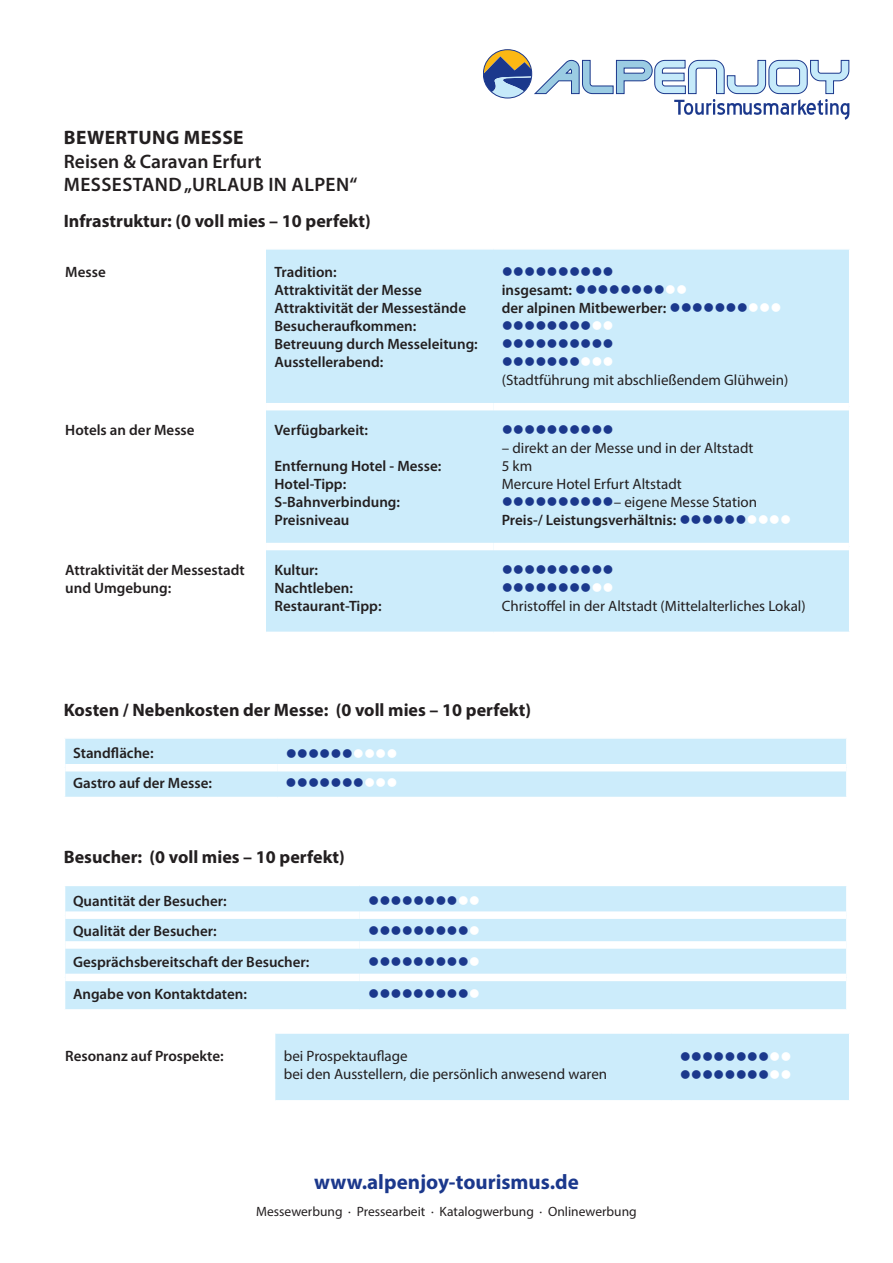
<style>
.page{position:relative;width:893px;height:1263px;background:#fff}
.page>*{position:absolute;margin:0;border:0;box-sizing:border-box;transform-origin:0 0}
.t1{font:700 21px "Myriad Pro";color:#1b388c}
.t2{font:600 19.5px/23.4px "Myriad Pro";letter-spacing:.02em;color:#231f20}
.t3{font:700 19.5px "Myriad Pro";letter-spacing:.02em;color:#231f20}
.t4{font:700 18px "Myriad Pro";color:#231f20}
.t5{font:600 15px/18px "Myriad Pro";color:#231f20}
.t6{font:15px/18px "Myriad Pro";color:#231f20}
.t7{font:15px "Wingdings";color:#1b388c}
.t8{font:13.5px "Myriad Pro";color:#231f20}
.s1{color:#1b388c}
.s2{color:#fff}
.s3{font-weight:400}
</style>
<div class="page">
<svg style="left:483px;top:49px;width:367px;height:71px"></svg>
<div style="left:266px;top:250px;width:583px;height:382px;background:#ccecfb"></div>
<div style="left:266px;top:403px;width:227px;height:7px;background:#fff"></div>
<div style="left:493px;top:403px;width:356px;height:7px;background:#fff"></div>
<div style="left:266px;top:543px;width:227px;height:7px;background:#fff"></div>
<div style="left:493px;top:543px;width:356px;height:7px;background:#fff"></div>
<div style="left:65px;top:739px;width:781px;height:58px;background:#ccecfb"></div>
<div style="left:65px;top:764px;width:212px;height:7px;background:#fff"></div>
<div style="left:277px;top:764px;width:569px;height:7px;background:#fff"></div>
<div style="left:65px;top:886px;width:781px;height:123px;background:#ccecfb"></div>
<div style="left:65px;top:911px;width:295px;height:8px;background:#fff"></div>
<div style="left:360px;top:911px;width:486px;height:8px;background:#fff"></div>
<div style="left:65px;top:941px;width:295px;height:8px;background:#fff"></div>
<div style="left:360px;top:941px;width:486px;height:8px;background:#fff"></div>
<div style="left:65px;top:974px;width:295px;height:7px;background:#fff"></div>
<div style="left:360px;top:974px;width:486px;height:7px;background:#fff"></div>
<div style="left:275px;top:1034px;width:574px;height:66px;background:#ccecfb"></div>
<h2 class="t3" style="left:64px;top:125px;width:181px">BEWERTUNG MESSE</h2>
<h2 class="t2" style="left:64px;top:149px;width:295px">Reisen &amp; Caravan Erfurt<br>MESSESTAND „URLAUB IN ALPEN“</h2>
<p class="t4" style="left:64px;top:209px;width:308px">Infrastruktur: (0 voll mies – 10 perfekt)</p>
<p class="t5" style="left:65px;top:263px;width:42px">Messe</p>
<p class="t5" style="left:274px;top:263px;width:205px">Tradition:<br>Attraktivität der Messe<br>Attraktivität der Messestände<br>Besucheraufkommen:<br>Betreuung durch Messeleitung:<br>Ausstellerabend:</p>
<p class="t7" style="left:502px;top:264px;width:114px">●●●●●●●●●●</p>
<p class="t5" style="left:502px;top:281px;width:281px">insgesamt: <span class="s1">●●●●●●●●</span><span class="s2">●●<br></span>der alpinen Mitbewerber: <span class="s1">●●●●●●●</span><span class="s2">●●●</span></p>
<p class="t7" style="left:502px;top:318px;width:114px">●●●●●●●●<span class="s2">●●</span></p>
<p class="t7" style="left:502px;top:336px;width:114px">●●●●●●●●●●</p>
<p class="t7" style="left:502px;top:354px;width:114px">●●●●●●●<span class="s2">●●●</span></p>
<p class="t6" style="left:502px;top:371px;width:288px">(Stadtführung mit abschließendem Glühwein)</p>
<p class="t5" style="left:65px;top:420px;width:131px">Hotels an der Messe</p>
<p class="t5" style="left:274px;top:420px;width:95px">Verfügbarkeit:</p>
<p class="t5" style="left:274px;top:456px;width:168px">Entfernung Hotel - Messe:<br>Hotel-Tipp:<br>S-Bahnverbindung:<br>Preisniveau</p>
<p class="t7" style="left:502px;top:422px;width:114px">●●●●●●●●●●</p>
<p class="t6" style="left:502px;top:439px;width:253px">– direkt an der Messe und in der Altstadt<br>5 km<br>Mercure Hotel Erfurt Altstadt</p>
<p class="t5" style="left:502px;top:493px;width:291px"><span class="s1">●●●●●●●●●●</span><span class="s3">– eigene Messe Station<br></span>Preis-/ Leistungsverhältnis: <span class="s1">●●●●●●</span><span class="s2">●●●●</span></p>
<p class="t5" style="left:65px;top:560px;width:181px">Attraktivität der Messestadt und Umgebung:</p>
<p class="t5" style="left:274px;top:560px;width:109px">Kultur:<br>Nachtleben:<br>Restaurant-Tipp:</p>
<p class="t7" style="left:502px;top:562px;width:114px">●●●●●●●●●●</p>
<p class="t7" style="left:502px;top:580px;width:114px">●●●●●●●●<span class="s2">●●</span></p>
<p class="t6" style="left:502px;top:597px;width:305px">Christoffel in der Altstadt (Mittelalterliches Lokal)</p>
<p class="t4" style="left:64px;top:698px;width:469px">Kosten / Nebenkosten der Messe: (0 voll mies – 10 perfekt)</p>
<p class="t5" style="left:73px;top:744px;width:82px">Standfläche:</p>
<p class="t7" style="left:286px;top:745px;width:114px">●●●●●●<span class="s2">●●●●</span></p>
<p class="t5" style="left:73px;top:774px;width:140px">Gastro auf der Messe:</p>
<p class="t7" style="left:286px;top:775px;width:114px">●●●●●●●<span class="s2">●●●</span></p>
<p class="t4" style="left:64px;top:845px;width:282px">Besucher: (0 voll mies – 10 perfekt)</p>
<p class="t5" style="left:73px;top:891px;width:155px">Quantität der Besucher:</p>
<p class="t7" style="left:368px;top:892px;width:114px">●●●●●●●●<span class="s2">●●</span></p>
<p class="t5" style="left:73px;top:921px;width:145px">Qualität der Besucher:</p>
<p class="t7" style="left:368px;top:922px;width:113px">●●●●●●●●●<span class="s2">●</span></p>
<p class="t5" style="left:73px;top:952px;width:238px">Gesprächsbereitschaft der Besucher:</p>
<p class="t7" style="left:368px;top:953px;width:113px">●●●●●●●●●<span class="s2">●</span></p>
<p class="t5" style="left:73px;top:985px;width:175px">Angabe von Kontaktdaten:</p>
<p class="t7" style="left:368px;top:986px;width:113px">●●●●●●●●●<span class="s2">●</span></p>
<p class="t5" style="left:65px;top:1047px;width:160px">Resonanz auf Prospekte:</p>
<p class="t6" style="left:284px;top:1047px;width:325px">bei Prospektauflage<br>bei den Ausstellern, die persönlich anwesend waren</p>
<p class="t7" style="left:680px;top:1048px;width:114px">●●●●●●●●<span class="s2">●●</span></p>
<p class="t7" style="left:680px;top:1066px;width:114px">●●●●●●●●<span class="s2">●●</span></p>
<h1 class="t1" style="left:314px;top:1169px;width:266px">www.alpenjoy-tourismus.de</h1>
<p class="t8" style="left:256px;top:1203px;width:382px">Messewerbung · Pressearbeit · Katalogwerbung · Onlinewerbung</p>
</div>
